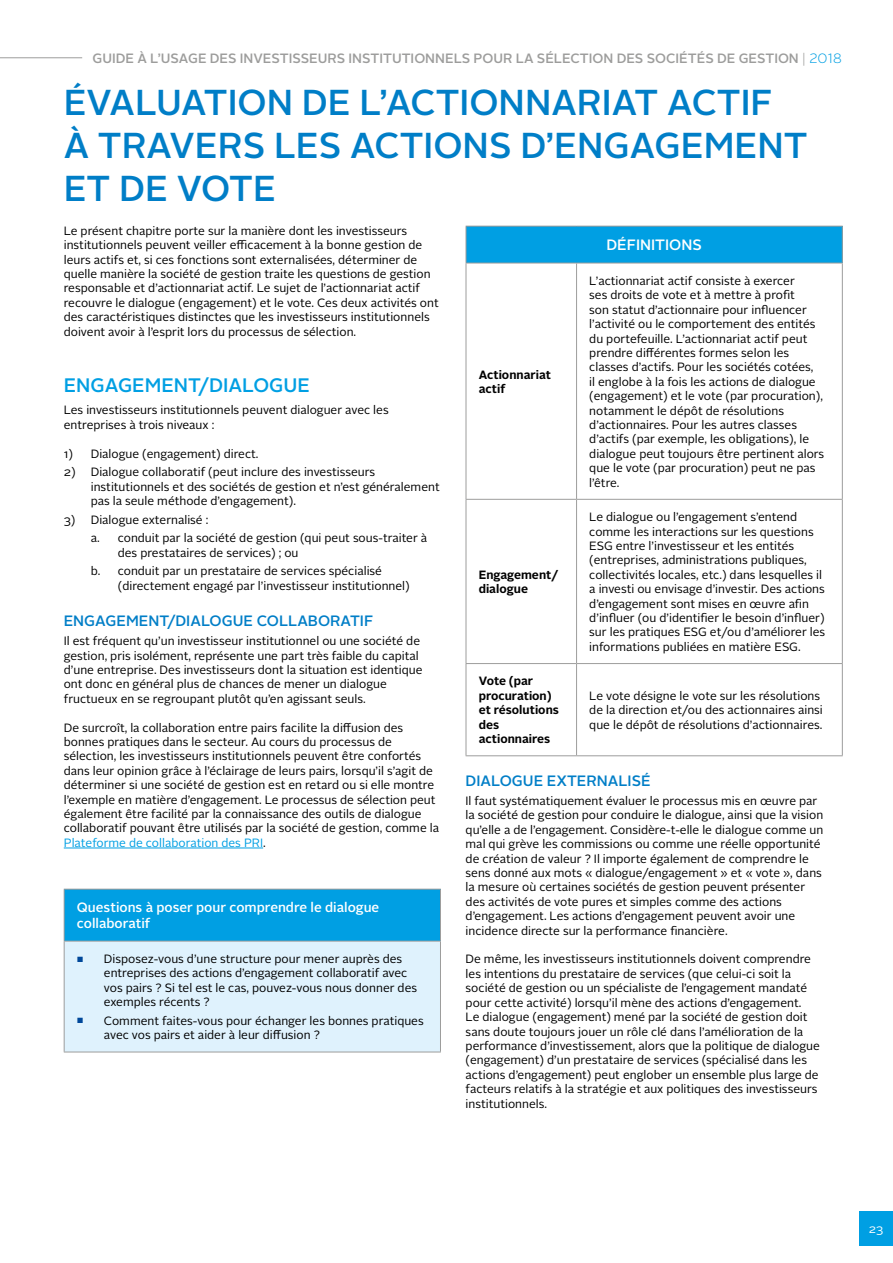
<style>
.page{position:relative;width:893px;height:1263px;background:#fff}
.page>*{position:absolute;margin:0;border:0;box-sizing:border-box;transform-origin:0 0}
._1_Title{font:500 36px/43.2px "Alright Sans";color:#007ec7}
._5_Paragraph_Subtitl{font:500 19.5px "Alright Sans";color:#009fe3}
._6_Paragraph_SubSub{font:500 15px "Alright Sans";color:#007ec7}
._5_Paragraph_Subtitl-2{font:500 15px "Alright Sans";color:#fff}
.t1{font:500 13.5px "Alright Sans";color:#9d9d9c}
._5_Paragraph_Subtitl-3{font:500 13.5px/16.2px "Alright Sans";color:#fff}
._2_Body{font:12px/14.4px "Alright Sans";color:#000}
._2_Body-2{font:700 12px/14.4px "Alright Sans";color:#000}
.t2{font:12px "Alright Sans";color:#fff}
.s1{font-weight:300}
.s2{font-weight:300;color:#009fe3}
.s3{color:#009fe3}
.s4{font-size:7.5px;color:#00489a}
</style>
<div class="page">
<div style="left:859px;top:1212px;width:34px;height:34px;background:#009fe3"></div>
<hr style="left:0;top:57px;width:82px;height:1px;background:#9d9d9c">
<hr style="left:64px;top:848px;width:199px;height:1px;background:#009fe3">
<div style="left:466px;top:226px;width:376px;height:37px;background:#009fe3"></div>
<svg style="left:467px;top:264px;width:375px;height:491px"></svg>
<hr style="left:842px;top:226px;width:1px;height:37px;background:#9d9d9c">
<hr style="left:466px;top:226px;width:111px;height:1px;background:#9d9d9c">
<hr style="left:466px;top:226px;width:1px;height:37px;background:#9d9d9c">
<hr style="left:577px;top:226px;width:266px;height:1px;background:#9d9d9c">
<hr style="left:466px;top:263px;width:111px;height:1px;background:#9d9d9c">
<hr style="left:466px;top:263px;width:1px;height:236px;background:#9d9d9c">
<hr style="left:577px;top:263px;width:266px;height:1px;background:#9d9d9c">
<hr style="left:576px;top:263px;width:1px;height:236px;background:#9d9d9c">
<hr style="left:842px;top:263px;width:1px;height:236px;background:#9d9d9c">
<hr style="left:466px;top:499px;width:111px;height:1px;background:#9d9d9c">
<hr style="left:466px;top:500px;width:1px;height:163px;background:#9d9d9c">
<hr style="left:577px;top:499px;width:266px;height:1px;background:#9d9d9c">
<hr style="left:576px;top:500px;width:1px;height:163px;background:#9d9d9c">
<hr style="left:842px;top:500px;width:1px;height:163px;background:#9d9d9c">
<hr style="left:466px;top:663px;width:111px;height:1px;background:#9d9d9c">
<hr style="left:466px;top:664px;width:1px;height:91px;background:#9d9d9c">
<hr style="left:577px;top:663px;width:266px;height:1px;background:#9d9d9c">
<hr style="left:576px;top:664px;width:1px;height:91px;background:#9d9d9c">
<hr style="left:842px;top:664px;width:1px;height:91px;background:#9d9d9c">
<hr style="left:466px;top:755px;width:111px;height:1px;background:#9d9d9c">
<hr style="left:577px;top:755px;width:266px;height:1px;background:#9d9d9c">
<div style="left:64px;top:889px;width:376px;height:52px;background:#009fe3"></div>
<div style="left:64px;top:941px;width:376px;height:111px;background:#dff2fd"></div>
<hr style="left:64px;top:889px;width:377px;height:1px;background:#9d9d9c">
<hr style="left:64px;top:889px;width:1px;height:52px;background:#9d9d9c">
<hr style="left:440px;top:889px;width:1px;height:52px;background:#9d9d9c">
<hr style="left:64px;top:941px;width:377px;height:1px;background:#9d9d9c">
<hr style="left:64px;top:941px;width:1px;height:111px;background:#9d9d9c">
<hr style="left:440px;top:941px;width:1px;height:111px;background:#9d9d9c">
<hr style="left:64px;top:1052px;width:377px;height:1px;background:#9d9d9c">
<p class="t1" style="left:93px;top:49px;width:751px">GUIDE À L’USAGE DES INVESTISSEURS INSTITUTIONNELS POUR LA SÉLECTION DES SOCIÉTÉS DE GESTION <span class="s1">|</span> <span class="s2">2018</span></p>
<p class="_1_Title" style="left:64px;top:81px;width:745px">ÉVALUATION DE L’ACTIONNARIAT ACTIF<br>À TRAVERS LES ACTIONS D’ENGAGEMENT<br>ET DE VOTE</p>
<p class="_2_Body" style="left:64px;top:224px;width:376px">Le présent chapitre porte sur la manière dont les investisseurs institutionnels peuvent veiller efficacement à la bonne gestion de leurs actifs et, si ces fonctions sont externalisées, déterminer de quelle manière la société de gestion traite les questions de gestion responsable et d’actionnariat actif. Le sujet de l’actionnariat actif recouvre le dialogue (engagement) et le vote. Ces deux activités ont des caractéristiques distinctes que les investisseurs institutionnels doivent avoir à l’esprit lors du processus de sélection.</p>
<p class="_5_Paragraph_Subtitl" style="left:64px;top:371px;width:248px">ENGAGEMENT/DIALOGUE</p>
<p class="_2_Body" style="left:64px;top:403px;width:326px">Les investisseurs institutionnels peuvent dialoguer avec les entreprises à trois niveaux :</p>
<p class="_2_Body" style="left:64px;top:446px;width:196px">1) Dialogue (engagement) direct.</p>
<p class="_2_Body" style="left:91px;top:465px;width:350px;text-indent:-27px">2) Dialogue collaboratif (peut inclure des investisseurs institutionnels et des sociétés de gestion et n’est généralement pas la seule méthode d’engagement).</p>
<p class="_2_Body" style="left:64px;top:512px;width:146px">3) Dialogue externalisé :</p>
<p class="_2_Body" style="left:118px;top:531px;width:311px;text-indent:-27px">a. conduit par la société de gestion (qui peut sous-traiter à des prestataires de services) ; ou</p>
<p class="_2_Body" style="left:118px;top:564px;width:293px;text-indent:-27px">b. conduit par un prestataire de services spécialisé (directement engagé par l’investisseur institutionnel)</p>
<p class="_6_Paragraph_SubSub" style="left:64px;top:611px;width:311px">ENGAGEMENT/DIALOGUE COLLABORATIF</p>
<p class="_2_Body" style="left:64px;top:634px;width:360px">Il est fréquent qu’un investisseur institutionnel ou une société de gestion, pris isolément, représente une part très faible du capital d’une entreprise. Des investisseurs dont la situation est identique ont donc en général plus de chances de mener un dialogue fructueux en se regroupant plutôt qu’en agissant seuls.</p>
<p class="_2_Body" style="left:64px;top:720px;width:377px">De surcroît, la collaboration entre pairs facilite la diffusion des bonnes pratiques dans le secteur. Au cours du processus de sélection, les investisseurs institutionnels peuvent être confortés dans leur opinion grâce à l’éclairage de leurs pairs, lorsqu’il s’agit de déterminer si une société de gestion est en retard ou si elle montre l’exemple en matière d’engagement. Le processus de sélection peut également être facilité par la connaissance des outils de dialogue collaboratif pouvant être utilisés par la société de gestion, comme la <span class="s3">Plateforme de collaboration des PRI</span>.</p>
<p class="_5_Paragraph_Subtitl-2" style="left:606px;top:235px;width:97px">DÉFINITIONS</p>
<p class="_2_Body" style="left:589px;top:274px;width:236px">L’actionnariat actif consiste à exercer<br>ses droits de vote et à mettre à profit<br>son statut d’actionnaire pour influencer l’activité ou le comportement des entités du portefeuille. L’actionnariat actif peut prendre différentes formes selon les classes d’actifs. Pour les sociétés cotées,<br>il englobe à la fois les actions de dialogue (engagement) et le vote (par procuration), notamment le dépôt de résolutions d’actionnaires. Pour les autres classes d’actifs (par exemple, les obligations), le dialogue peut toujours être pertinent alors que le vote (par procuration) peut ne pas l’être.</p>
<p class="_2_Body-2" style="left:479px;top:367px;width:74px">Actionnariat actif</p>
<p class="_2_Body" style="left:589px;top:510px;width:237px">Le dialogue ou l’engagement s’entend comme les interactions sur les questions ESG entre l’investisseur et les entités (entreprises, administrations publiques, collectivités locales, etc.) dans lesquelles il a investi ou envisage d’investir. Des actions d’engagement sont mises en œuvre afin d’influer (ou d’identifier le besoin d’influer) sur les pratiques ESG et/ou d’améliorer les informations publiées en matière ESG.</p>
<p class="_2_Body-2" style="left:479px;top:567px;width:81px">Engagement/ dialogue</p>
<p class="_2_Body-2" style="left:479px;top:674px;width:82px">Vote (par procuration) et résolutions des actionnaires</p>
<p class="_2_Body" style="left:589px;top:689px;width:235px">Le vote désigne le vote sur les résolutions de la direction et/ou des actionnaires ainsi que le dépôt de résolutions d’actionnaires.</p>
<p class="_6_Paragraph_SubSub" style="left:466px;top:771px;width:187px">DIALOGUE EXTERNALISÉ</p>
<p class="_2_Body" style="left:466px;top:794px;width:359px">Il faut systématiquement évaluer le processus mis en œuvre par la société de gestion pour conduire le dialogue, ainsi que la vision qu’elle a de l’engagement. Considère-t-elle le dialogue comme un mal qui grève les commissions ou comme une réelle opportunité de création de valeur ? Il importe également de comprendre le sens donné aux mots « dialogue/engagement » et « vote », dans la mesure où certaines sociétés de gestion peuvent présenter des activités de vote pures et simples comme des actions d’engagement. Les actions d’engagement peuvent avoir une incidence directe sur la performance financière.</p>
<p class="_2_Body" style="left:466px;top:952px;width:356px">De même, les investisseurs institutionnels doivent comprendre les intentions du prestataire de services (que celui-ci soit la société de gestion ou un spécialiste de l’engagement mandaté pour cette activité) lorsqu’il mène des actions d’engagement.<br>Le dialogue (engagement) mené par la société de gestion doit sans doute toujours jouer un rôle clé dans l’amélioration de la performance d’investissement, alors que la politique de dialogue (engagement) d’un prestataire de services (spécialisé dans les actions d’engagement) peut englober un ensemble plus large de facteurs relatifs à la stratégie et aux politiques des investisseurs institutionnels.</p>
<p class="_5_Paragraph_Subtitl-3" style="left:77px;top:899px;width:304px">Questions à poser pour comprendre le dialogue collaboratif</p>
<p class="_2_Body" style="left:104px;top:952px;width:315px;text-indent:-27px"><span class="s4">■</span> Disposez-vous d’une structure pour mener auprès des entreprises des actions d’engagement collaboratif avec vos pairs ? Si tel est le cas, pouvez-vous nous donner des exemples récents ?</p>
<p class="_2_Body" style="left:104px;top:1014px;width:321px;text-indent:-27px"><span class="s4">■</span> Comment faites-vous pour échanger les bonnes pratiques avec vos pairs et aider à leur diffusion ?</p>
<p class="t2" style="left:869px;top:1221px;width:16px">23</p>
</div>
